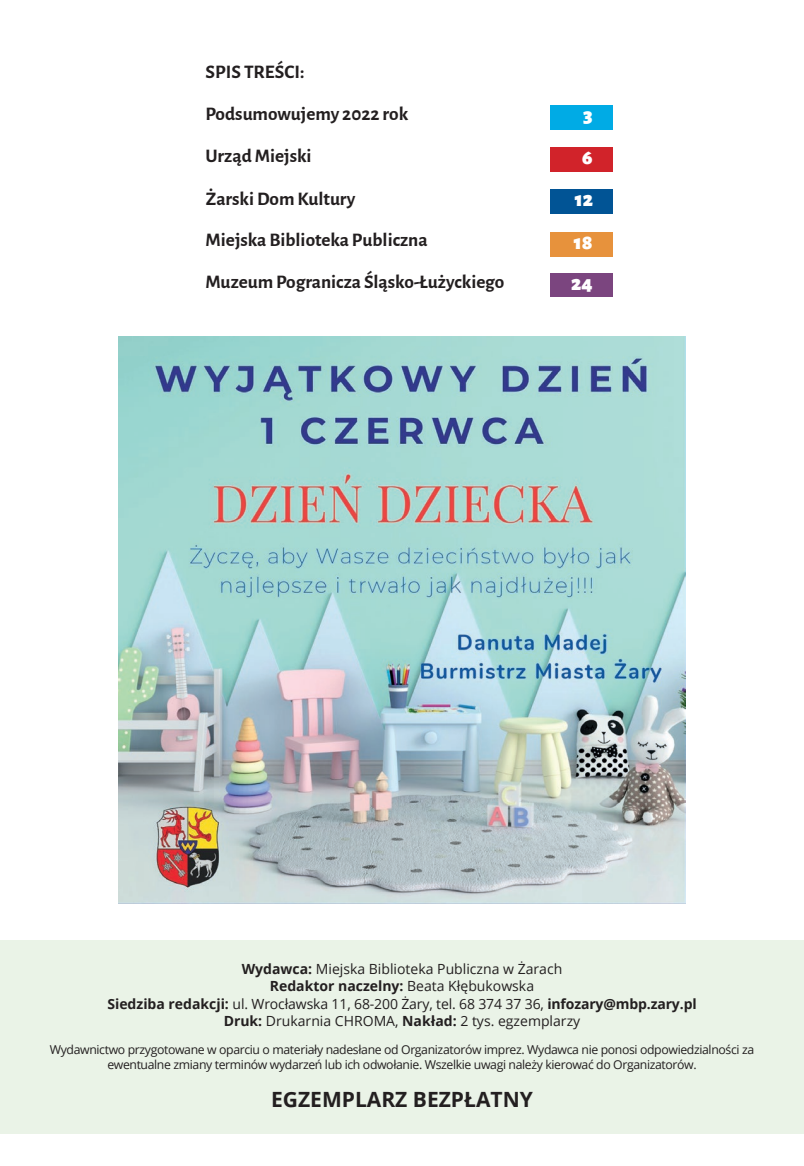
<style>
.page{position:relative;width:804px;height:1166px;background:#fff}
.page>*{position:absolute;margin:0;border:0;box-sizing:border-box;transform-origin:0 0}
.t1{font:700 21px "Open Sans";color:#231f20}
.t2{font:900 21px "Alegreya Sans";color:#fff}
.t3{font:700 19.25px "Alegreya Sans";color:#231f20}
.t4{font:14px/17.5px "Open Sans";color:#231f20;text-align:center}
.t5{font:12.25px/15.8px "Open Sans";letter-spacing:-.03em;color:#231f20;text-align:center}
.s1{font-weight:700}
</style>
<div class="page">
<hr style="left:803px;top:0;width:1px;height:126px;background:#00abe5">
<div style="left:549px;top:273px;width:63px;height:24px;background:#7b457f"></div>
<div style="left:550px;top:147px;width:62px;height:24px;background:#d1232a"></div>
<div style="left:550px;top:105px;width:62px;height:25px;background:#00abe5"></div>
<div style="left:0;top:940px;width:804px;height:194px;background:#eaf3e7"></div>
<div style="left:550px;top:189px;width:63px;height:24px;background:#015495"></div>
<div style="left:550px;top:232px;width:62px;height:24px;background:#e7923c"></div>
<img style="left:118px;top:336px;width:567px;height:567px">
<h2 class="t3" style="left:206px;top:58px;width:100px">SPIS TREŚCI:</h2>
<h2 class="t3" style="left:206px;top:100px;width:204px">Podsumowujemy 2022 rok</h2>
<h1 class="t2" style="left:583px;top:99px;width:11px">3</h1>
<h2 class="t3" style="left:206px;top:142px;width:108px">Urząd Miejski</h2>
<h1 class="t2" style="left:582px;top:140px;width:12px">6</h1>
<h2 class="t3" style="left:206px;top:184px;width:151px">Żarski Dom Kultury</h2>
<h1 class="t2" style="left:574px;top:182px;width:20px">12</h1>
<h2 class="t3" style="left:206px;top:226px;width:224px">Miejska Biblioteka Publiczna</h2>
<h1 class="t2" style="left:574px;top:225px;width:20px">18</h1>
<h2 class="t3" style="left:206px;top:268px;width:300px">Muzeum Pogranicza Śląsko-Łużyckiego</h2>
<h1 class="t2" style="left:571px;top:266px;width:23px">24</h1>
<p class="t4" style="left:107px;top:959px;width:591px"><span class="s1">Wydawca:</span> Miejska Biblioteka Publiczna w Żarach<br><span class="s1">Redaktor naczelny:</span> Beata Kłębukowska<br><span class="s1">Siedziba redakcji:</span> ul. Wrocławska 11, 68-200 Żary, tel. 68 374 37 36, <span class="s1">infozary@mbp.zary.pl Druk:</span> Drukarnia CHROMA, <span class="s1">Nakład:</span> 2 tys. egzemplarzy</p>
<p class="t5" style="left:50px;top:1041px;width:706px">Wydawnictwo przygotowane w oparciu o materiały nadesłane od Organizatorów imprez. Wydawca nie ponosi odpowiedzialności za ewentualne zmiany terminów wydarzeń lub ich odwołanie. Wszelkie uwagi należy kierować do Organizatorów.</p>
<h1 class="t1" style="left:271px;top:1085px;width:263px">EGZEMPLARZ BEZPŁATNY</h1>
</div>
